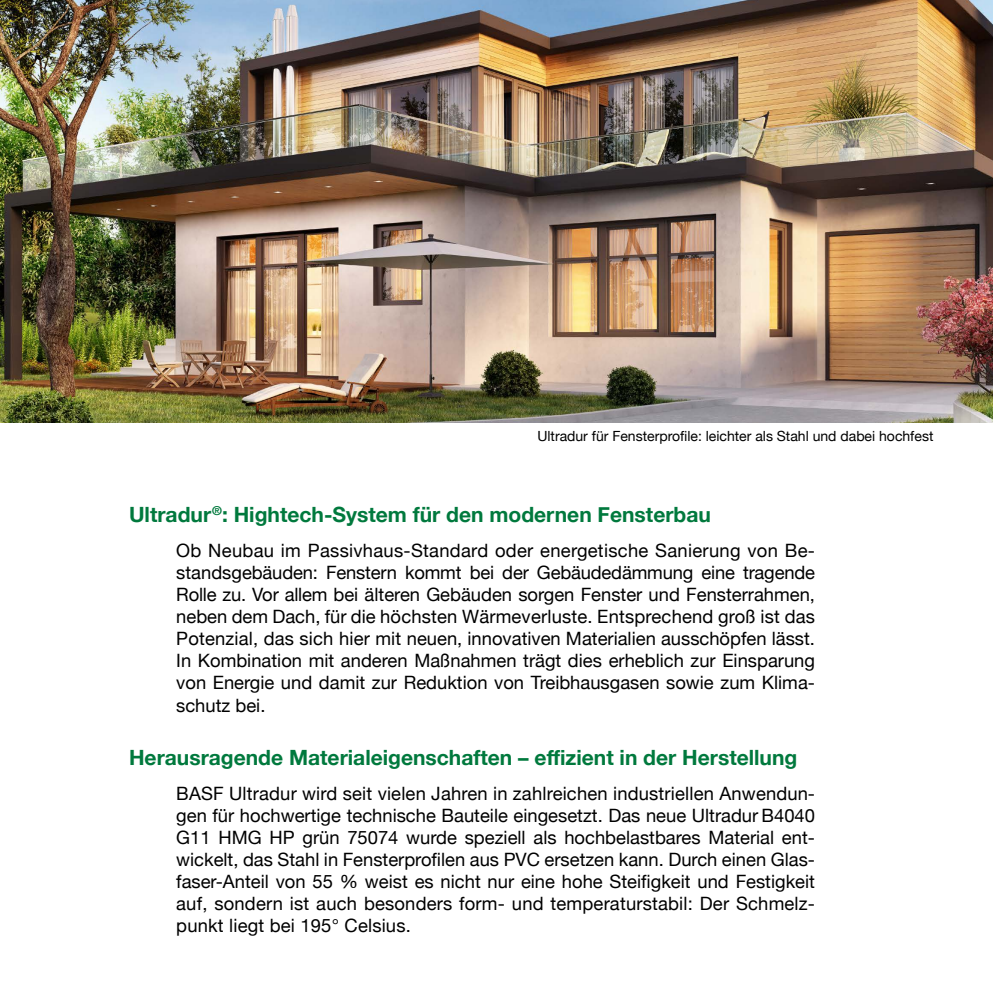
<style>
.page{position:relative;width:993px;height:993px;background:#fff}
.page>*{position:absolute;margin:0;border:0;box-sizing:border-box;transform-origin:0 0}
.t1{font:700 21px "Helvetica Neue";color:#00793d}
.t2{font:18.38px/22.1px "Helvetica Neue";letter-spacing:.005em;color:#000;text-align:justify}
.t3{font:14px "Helvetica Neue";color:#000}
</style>
<div class="page">
<img style="left:0;top:0;width:992px;height:422px">
<p class="t3" style="left:537px;top:428px;width:397px">Ultradur für Fensterprofile: leichter als Stahl und dabei hochfest</p>
<p class="t1" style="left:129px;top:498px;width:583px">Ultradur<sup>®</sup>: Hightech-System für den modernen Fensterbau</p>
<p class="t2" style="left:176px;top:539px;width:640px">Ob Neubau im Passivhaus-Standard oder energetische Sanierung von Be&shy;standsgebäuden: Fenstern kommt bei der Gebäudedämmung eine tragende Rolle zu. Vor allem bei älteren Gebäuden sorgen Fenster und Fensterrahmen, neben dem Dach, für die höchsten Wärmeverluste. Entsprechend groß ist das Potenzial, das sich hier mit neuen, innovativen Materialien ausschöpfen lässt.<br>In Kombination mit anderen Maßnahmen trägt dies erheblich zur Einsparung von Energie und damit zur Reduktion von Treibhausgasen sowie zum Klima&shy;schutz bei.</p>
<p class="t1" style="left:129px;top:740px;width:669px">Herausragende Materialeigenschaften – effizient in der Herstellung</p>
<p class="t2" style="left:176px;top:781px;width:640px">BASF Ultradur wird seit vielen Jahren in zahlreichen industriellen Anwendun&shy;gen für hochwertige technische Bauteile eingesetzt. Das neue Ultradur B4040<br>G11 HMG HP grün 75074 wurde speziell als hochbelastbares Material ent&shy;wickelt, das Stahl in Fensterprofilen aus PVC ersetzen kann. Durch einen Glas&shy;faser-Anteil von 55 % weist es nicht nur eine hohe Steifigkeit und Festigkeit auf, sondern ist auch besonders form- und temperaturstabil: Der Schmelz&shy;punkt liegt bei 195° Celsius.</p>
</div>
